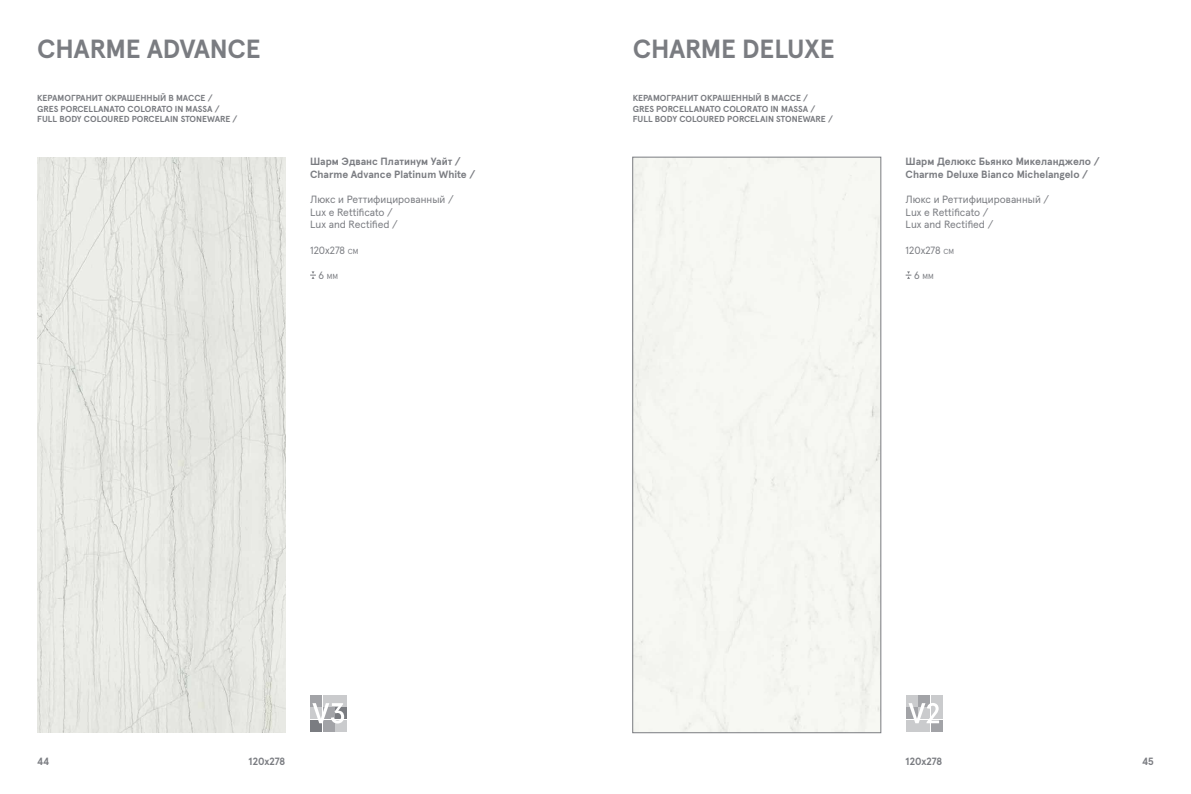
<style>
.page{position:relative;width:1191px;height:794px;background:#fff}
.page>*{position:absolute;margin:0;border:0;box-sizing:border-box;transform-origin:0 0}
.t1{font:700 26.25px "Apercu Pro";letter-spacing:-.01em;color:#7a7c81}
.t2{font:700 10.5px/12.6px "Apercu Pro";color:#7a7c81}
.t3{font:10.5px/12.6px "Apercu Pro";color:#7a7c81}
.t4{font:700 8.75px/10.5px "Apercu Pro";color:#7a7c81}
.t5{font:7.35px "Apercu Pro";color:#7a7c81}
.s1{font-size:7.35px}
.s2{font-size:10.5px}
</style>
<div class="page">
<svg style="left:310px;top:271px;width:6px;height:8px"></svg>
<img style="left:37px;top:157px;width:248px;height:575px">
<div style="left:310px;top:694px;width:12px;height:12px;background:#a2a3a7"></div>
<div style="left:323px;top:694px;width:12px;height:12px;background:#cacbcd"></div>
<div style="left:335px;top:694px;width:12px;height:12px;background:#cacbcd"></div>
<div style="left:310px;top:707px;width:12px;height:12px;background:#cacbcd"></div>
<div style="left:335px;top:707px;width:12px;height:12px;background:#7a7c81"></div>
<div style="left:310px;top:720px;width:12px;height:12px;background:#7a7c81"></div>
<div style="left:323px;top:720px;width:12px;height:12px;background:#a2a3a7"></div>
<div style="left:335px;top:720px;width:12px;height:12px;background:#cacbcd"></div>
<svg style="left:312px;top:703px;width:32px;height:20px"></svg>
<svg style="left:905px;top:271px;width:6px;height:8px"></svg>
<div style="left:632px;top:157px;width:249px;height:576px;border:1px solid #7a7c81"></div>
<div style="left:905px;top:694px;width:12px;height:12px;background:#cacbcd"></div>
<div style="left:918px;top:694px;width:12px;height:12px;background:#a2a3a7"></div>
<div style="left:931px;top:694px;width:12px;height:12px;background:#cacbcd"></div>
<div style="left:905px;top:707px;width:12px;height:12px;background:#a2a3a7"></div>
<div style="left:931px;top:707px;width:12px;height:12px;background:#cacbcd"></div>
<div style="left:905px;top:720px;width:12px;height:12px;background:#cacbcd"></div>
<div style="left:918px;top:720px;width:12px;height:12px;background:#cacbcd"></div>
<div style="left:931px;top:720px;width:12px;height:12px;background:#a2a3a7"></div>
<svg style="left:908px;top:703px;width:31px;height:20px"></svg>
<h1 class="t1" style="left:37px;top:28px;width:225px">CHARME ADVANCE</h1>
<p class="t4" style="left:37px;top:92px;width:202px">КЕРАМОГРАНИТ ОКРАШЕННЫЙ В МАССЕ /<br>GRES PORCELLANATO COLORATO IN MASSA /<br>FULL BODY COLOURED PORCELAIN STONEWARE /</p>
<p class="t2" style="left:310px;top:155px;width:167px">Шарм Эдванс Платинум Уайт /<br>Charme Advance Platinum White /</p>
<p class="t3" style="left:310px;top:192px;width:145px">Люкс и Pеттифицированный /<br>Lux e Rettificato /<br>Lux and Rectified /</p>
<p class="t3" style="left:310px;top:243px;width:50px">120x278 <span class="s1">CM</span></p>
<p class="t5" style="left:318px;top:271px;width:21px"><span class="s2">6</span> MM</p>
<h1 class="t1" style="left:632px;top:28px;width:203px">CHARME DELUXE</h1>
<p class="t4" style="left:632px;top:92px;width:202px">КЕРАМОГРАНИТ ОКРАШЕННЫЙ В МАССЕ /<br>GRES PORCELLANATO COLORATO IN MASSA /<br>FULL BODY COLOURED PORCELAIN STONEWARE /</p>
<p class="t2" style="left:905px;top:155px;width:195px">Шарм Делюкс Бьянко Микеланджело /<br>Charme Deluxe Bianco Michelangelo /</p>
<p class="t3" style="left:905px;top:192px;width:145px">Люкс и Pеттифицированный /<br>Lux e Rettificato /<br>Lux and Rectified /</p>
<p class="t3" style="left:905px;top:243px;width:50px">120x278 <span class="s1">CM</span></p>
<p class="t5" style="left:914px;top:271px;width:21px"><span class="s2">6</span> MM</p>
<p class="t2" style="left:37px;top:754px;width:14px">44</p>
<p class="t2" style="left:249px;top:754px;width:38px">120x278</p>
<p class="t2" style="left:905px;top:754px;width:38px">120x278</p>
<p class="t2" style="left:1142px;top:754px;width:13px">45</p>
</div>
